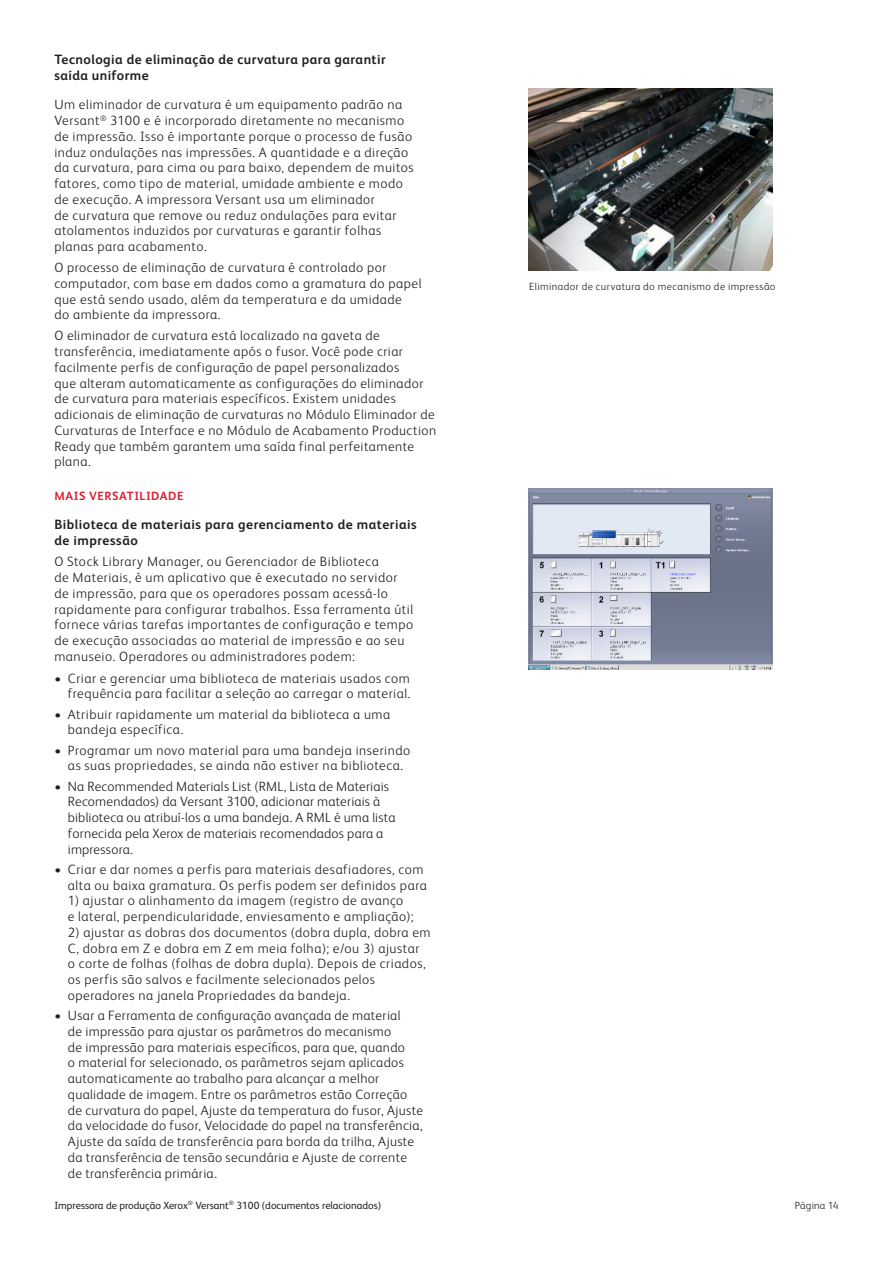
<style>
.page{position:relative;width:893px;height:1263px;background:#fff}
.page>*{position:absolute;margin:0;border:0;box-sizing:border-box;transform-origin:0 0}
.Body_Text{font:300 13.5px/15.8px "Xerox Sans";letter-spacing:.035em;color:#231f20}
.Body_Text-2{font:300 13.5px/15.8px "Xerox Sans";letter-spacing:.015em;color:#231f20}
.Body_Subhead_Level_2{font:700 13.5px/15.8px "Xerox Sans";letter-spacing:.035em;color:#231f20}
.Body_Subhead{font:700 12px "Xerox Sans";letter-spacing:.045em;color:#db1e30}
.t1{font:10.5px "Xerox Sans";color:#231f20}
.Page_Number{font:300 10.5px "Xerox Sans";letter-spacing:.04em;color:#231f20}
.Page_Number-2{font:300 10.5px "Xerox Sans";letter-spacing:.015em;color:#231f20}
</style>
<div class="page">
<img style="left:529px;top:89px;width:243px;height:181px">
<img style="left:529px;top:488px;width:243px;height:182px">
<p class="Body_Subhead_Level_2" style="left:54px;top:51px;width:333px">Tecnologia de eliminação de curvatura para garantir saída uniforme</p>
<p class="Body_Text" style="left:54px;top:96px;width:361px">Um eliminador de curvatura é um equipamento padrão na Versant<sup>®</sup> 3100 e é incorporado diretamente no mecanismo de impressão. Isso é importante porque o processo de fusão induz ondulações nas impressões. A quantidade e a direção da curvatura, para cima ou para baixo, dependem de muitos fatores, como tipo de material, umidade ambiente e modo de execução. A impressora Versant usa um eliminador<br>de curvatura que remove ou reduz ondulações para evitar atolamentos induzidos por curvaturas e garantir folhas planas para acabamento.</p>
<p class="Body_Text" style="left:54px;top:259px;width:369px">O processo de eliminação de curvatura é controlado por computador, com base em dados como a gramatura do papel que está sendo usado, além da temperatura e da umidade<br>do ambiente da impressora.</p>
<p class="Body_Text" style="left:54px;top:327px;width:383px">O eliminador de curvatura está localizado na gaveta de transferência, imediatamente após o fusor. Você pode criar facilmente perfis de configuração de papel personalizados<br>que alteram automaticamente as configurações do eliminador de curvatura para materiais específicos. Existem unidades adicionais de eliminação de curvaturas no Módulo Eliminador de Curvaturas de Interface e no Módulo de Acabamento Production Ready que também garantem uma saída final perfeitamente plana.</p>
<p class="Body_Subhead" style="left:54px;top:487px;width:131px">MAIS VERSATILIDADE</p>
<p class="Body_Subhead_Level_2" style="left:54px;top:516px;width:364px">Biblioteca de materiais para gerenciamento de materiais de impressão</p>
<p class="Body_Text" style="left:54px;top:553px;width:360px">O Stock Library Manager, ou Gerenciador de Biblioteca<br>de Materiais, é um aplicativo que é executado no servidor de impressão, para que os operadores possam acessá-lo rapidamente para configurar trabalhos. Essa ferramenta útil fornece várias tarefas importantes de configuração e tempo de execução associadas ao material de impressão e ao seu manuseio. Operadores ou administradores podem:</p>
<p class="Body_Text" style="left:54px;top:669px;width:358px;text-align:right">• Criar e gerenciar uma biblioteca de materiais usados com frequência para facilitar a seleção ao carregar o material.</p>
<p class="Body_Text" style="left:68px;top:705px;width:324px;text-indent:-14px">• Atribuir rapidamente um material da biblioteca a uma bandeja específica.</p>
<p class="Body_Text" style="left:54px;top:741px;width:357px;text-align:center">• Programar um novo material para uma bandeja inserindo as suas propriedades, se ainda não estiver na biblioteca.</p>
<p class="Body_Text-2" style="left:68px;top:777px;width:329px;text-indent:-14px">• Na Recommended Materials List (RML, Lista de Materiais Recomendados) da Versant 3100, adicionar materiais à biblioteca ou atribuí-los a uma bandeja. A RML é uma lista fornecida pela Xerox de materiais recomendados para a impressora.</p>
<p class="Body_Text" style="left:54px;top:861px;width:374px;text-align:right">• Criar e dar nomes a perfis para materiais desafiadores, com alta ou baixa gramatura. Os perfis podem ser definidos para</p>
<p class="Body_Text" style="left:68px;top:892px;width:347px">1) ajustar o alinhamento da imagem (registro de avanço<br>e lateral, perpendicularidade, enviesamento e ampliação);</p>
<p class="Body_Text" style="left:68px;top:924px;width:364px">2) ajustar as dobras dos documentos (dobra dupla, dobra em C, dobra em Z e dobra em Z em meia folha); e/ou 3) ajustar<br>o corte de folhas (folhas de dobra dupla). Depois de criados, os perfis são salvos e facilmente selecionados pelos operadores na janela Propriedades da bandeja.</p>
<p class="Body_Text" style="left:68px;top:1007px;width:357px;text-indent:-14px">• Usar a Ferramenta de configuração avançada de material<br>de impressão para ajustar os parâmetros do mecanismo<br>de impressão para materiais específicos, para que, quando<br>o material for selecionado, os parâmetros sejam aplicados automaticamente ao trabalho para alcançar a melhor qualidade de imagem. Entre os parâmetros estão Correção de curvatura do papel, Ajuste da temperatura do fusor, Ajuste da velocidade do fusor, Velocidade do papel na transferência, Ajuste da saída de transferência para borda da trilha, Ajuste da transferência de tensão secundária e Ajuste de corrente de transferência primária.</p>
<p class="Page_Number" style="left:529px;top:279px;width:248px">Eliminador de curvatura do mecanismo de impressão</p>
<p class="t1" style="left:54px;top:1198px;width:328px">Impressora de produção Xerox<sup>®</sup> Versant<sup>®</sup> 3100 (documentos relacionados)</p>
<p class="Page_Number-2" style="left:795px;top:1198px;width:45px">Página 14</p>
</div>
